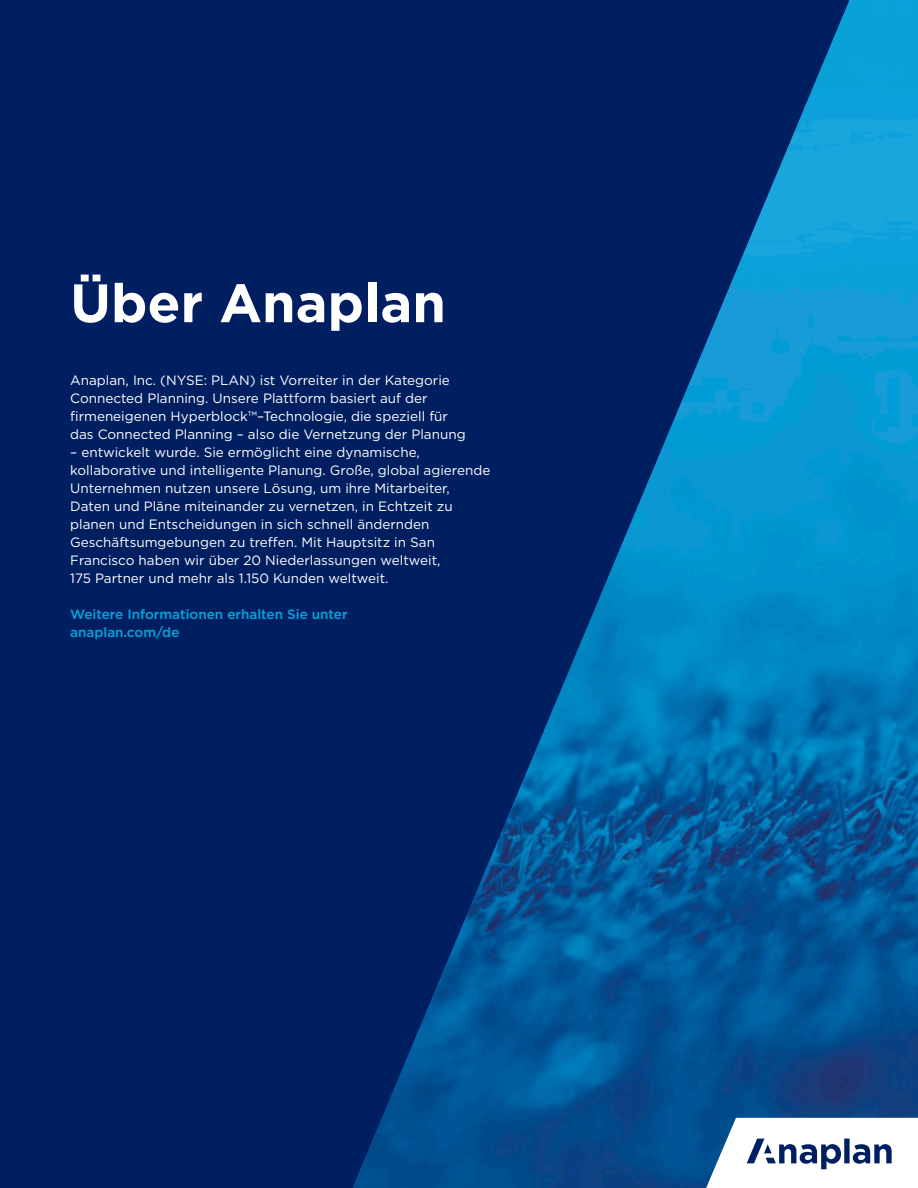
<style>
.page{position:relative;width:918px;height:1188px;background:#001f61}
.page>*{position:absolute;margin:0;border:0;box-sizing:border-box;transform-origin:0 0}
.t1{font:700 54px "Gotham";color:#fff}
.t2{font:13.5px/18px "Gotham";color:#fff}
.t3{font:500 13.5px/18px "Gotham";color:#00a8e2}
</style>
<div class="page">
<img style="left:353px;top:0;width:565px;height:1188px">
<svg style="left:706px;top:1118px;width:212px;height:70px;background:#d1dae5"></svg>
<p class="t1" style="left:70px;top:267px;width:377px">Über Anaplan</p>
<p class="t2" style="left:70px;top:371px;width:397px">Anaplan, Inc. (NYSE: PLAN) ist Vorreiter in der Kategorie Connected Planning. Unsere Plattform basiert auf der firmeneigenen Hyperblock™–Technologie, die speziell für das Connected Planning – also die Vernetzung der Planung</p>
<p class="t2" style="left:70px;top:443px;width:422px">– entwickelt wurde. Sie ermöglicht eine dynamische, kollaborative und intelligente Planung. Große, global agierende Unternehmen nutzen unsere Lösung, um ihre Mitarbeiter, Daten und Pläne miteinander zu vernetzen, in Echtzeit zu planen und Entscheidungen in sich schnell ändernden Geschäftsumgebungen zu treffen. Mit Hauptsitz in San Francisco haben wir über 20 Niederlassungen weltweit,<br>175 Partner und mehr als 1.150 Kunden weltweit.</p>
<p class="t3" style="left:70px;top:605px;width:279px">Weitere Informationen erhalten Sie unter anaplan.com/de</p>
</div>
